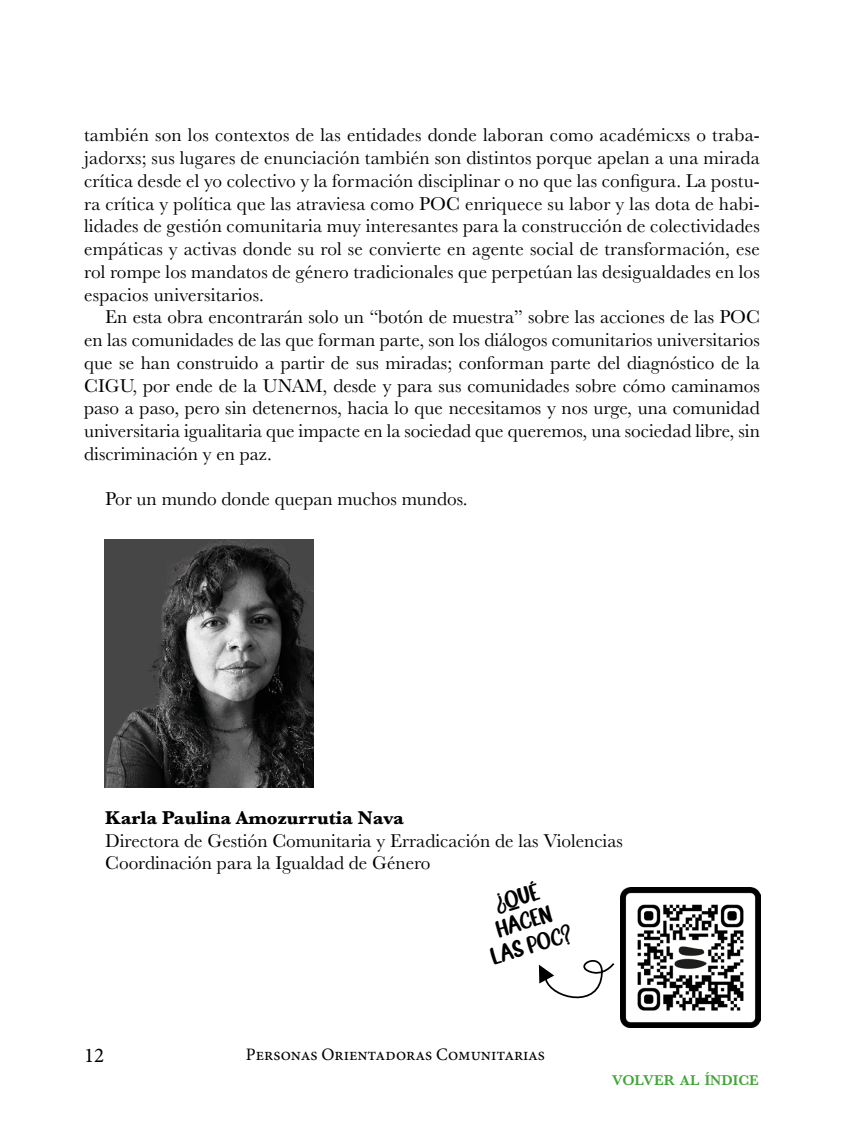
<style>
.page{position:relative;width:844px;height:1141px;background:#fff}
.page>*{position:absolute;margin:0;border:0;box-sizing:border-box;transform-origin:0 0}
.t1{font:21px "Minion Pro";color:#000}
.t2{font:19.25px/22.8px "Baskerville";color:#000;text-align:justify}
.t3{font:700 19.25px "Baskerville";color:#000}
.t4{font:17.5px "Minion Pro";color:#000}
.t5{font:15.75px/24.5px "Delight Candles";color:#000;text-align:center}
.t6{font:600 14.7px "Baskerville";color:#3fa535}
</style>
<div class="page">
<img style="left:104px;top:539px;width:209px;height:249px">
<svg style="left:538px;top:960px;width:77px;height:39px"></svg>
<img style="left:620px;top:888px;width:140px;height:140px">
<p class="t2" style="left:84px;top:124px;width:677px">también son los contextos de las entidades donde laboran como académicxs o traba&shy;jadorxs; sus lugares de enunciación también son distintos porque apelan a una mirada crítica desde el yo colectivo y la formación disciplinar o no que las configura. La postu&shy;ra crítica y política que las atraviesa como POC enriquece su labor y las dota de habi&shy;lidades de gestión comunitaria muy interesantes para la construcción de colectividades empáticas y activas donde su rol se convierte en agente social de transformación, ese rol rompe los mandatos de género tradicionales que perpetúan las desigualdades en los espacios universitarios.</p>
<p class="t2" style="left:84px;top:306px;width:677px;text-indent:21px">En esta obra encontrarán solo un “botón de muestra” sobre las acciones de las POC en las comunidades de las que forman parte, son los diálogos comunitarios universitarios que se han construido a partir de sus miradas; conforman parte del diagnóstico de la CIGU, por ende de la UNAM, desde y para sus comunidades sobre cómo caminamos paso a paso, pero sin detenernos, hacia lo que necesitamos y nos urge, una comunidad universitaria igualitaria que impacte en la sociedad que queremos, una sociedad libre, sin discriminación y en paz.</p>
<p class="t2" style="left:105px;top:488px;width:364px">Por un mundo donde quepan muchos mundos.</p>
<p class="t3" style="left:105px;top:804px;width:300px">Karla Paulina Amozurrutia Nava</p>
<p class="t2" style="left:105px;top:829px;width:519px">Directora de Gestión Comunitaria y Erradicación de las Violencias<br>Coordinación para la Igualdad de Género</p>
<p class="t5" style="left:473px;top:898px;width:85px;rotate:-17deg">¿QUÉ<br>HACEN<br>LAS POC?</p>
<p class="t1" style="left:84px;top:1041px;width:22px">12</p>
<p class="t4" style="left:246px;top:1043px;width:301px">Personas Orientadoras Comunitarias</p>
<p class="t6" style="left:611px;top:1069px;width:148px">VOLVER AL ÍNDICE</p>
</div>
